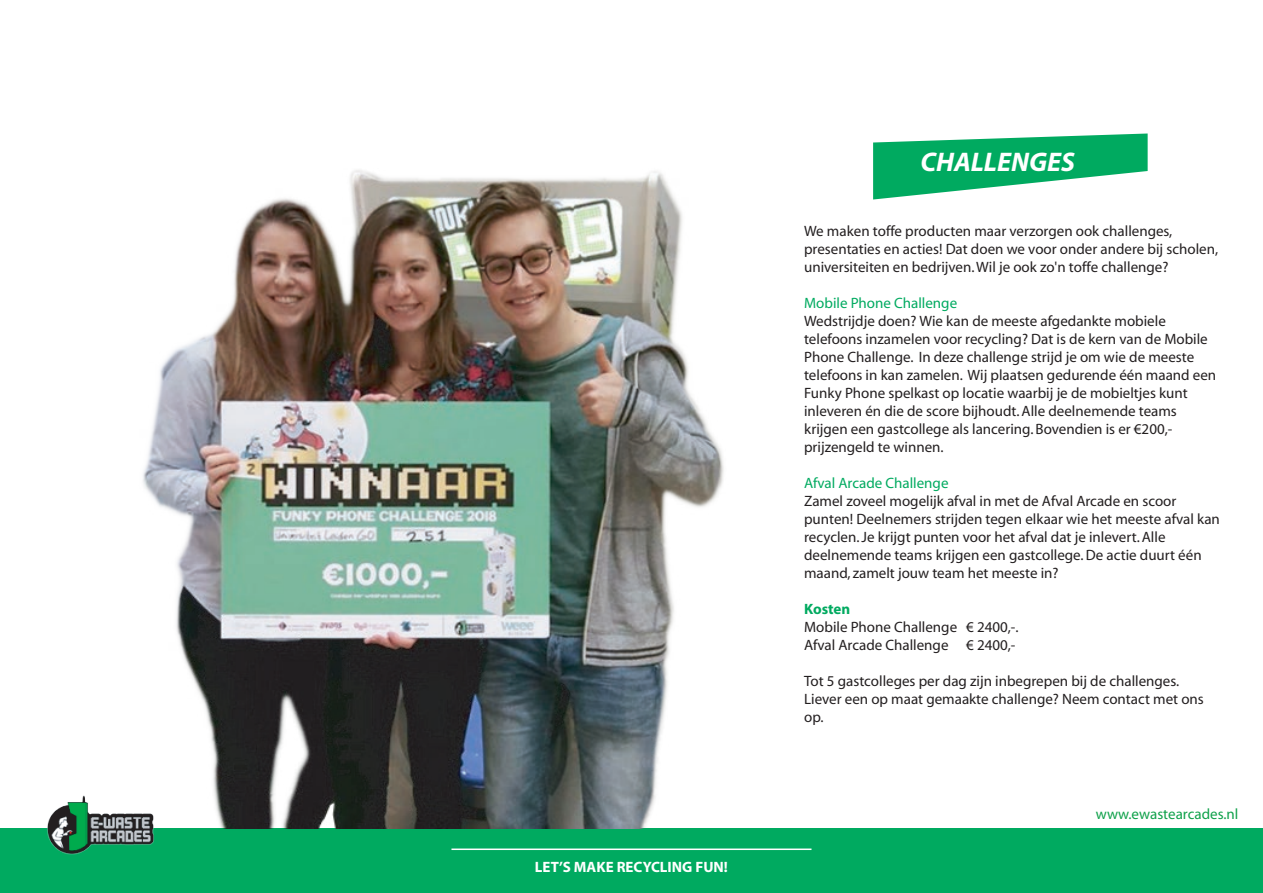
<style>
.page{position:relative;width:1263px;height:893px;background:#fff}
.page>*{position:absolute;margin:0;border:0;box-sizing:border-box;transform-origin:0 0}
.t1{font:italic 700 27px "Myriad";color:#fff}
.t2{font:15px/18px "Myriad";color:#231f20}
.t3{font:15px "Myriad";color:#00aa60}
.t4{font:700 15px "Myriad Pro";color:#fff}
.t5{font:15px "Myriad";color:#0fa14a}
.t6{font:700 15px "Myriad";color:#00aa60}
</style>
<div class="page">
<svg style="left:873px;top:133px;width:275px;height:66px"></svg>
<div style="left:0;top:828px;width:1263px;height:65px;background:#00aa60"></div>
<hr style="left:451px;top:848px;width:360px;height:2px;background:#fff">
<img style="left:47px;top:828px;width:107px;height:27px">
<img style="left:47px;top:170px;width:677px;height:658px">
<p class="t4" style="left:535px;top:857px;width:194px">LET’S MAKE RECYCLING FUN!</p>
<h1 class="t1" style="left:920px;top:148px;width:156px">CHALLENGES</h1>
<p class="t2" style="left:804px;top:222px;width:415px">We maken toffe producten maar verzorgen ook challenges, presentaties en acties! Dat doen we voor onder andere bij scholen, universiteiten en bedrijven. Wil je ook zo'n toffe challenge?</p>
<p class="t3" style="left:804px;top:295px;width:155px">Mobile Phone Challenge</p>
<p class="t2" style="left:804px;top:312px;width:414px">Wedstrijdje doen? Wie kan de meeste afgedankte mobiele telefoons inzamelen voor recycling? Dat is de kern van de Mobile Phone Challenge. In deze challenge strijd je om wie de meeste telefoons in kan zamelen. Wij plaatsen gedurende één maand een Funky Phone spelkast op locatie waarbij je de mobieltjes kunt inleveren én die de score bijhoudt. Alle deelnemende teams krijgen een gastcollege als lancering. Bovendien is er €200,- prijzengeld te winnen.</p>
<p class="t3" style="left:804px;top:475px;width:146px">Afval Arcade Challenge</p>
<p class="t2" style="left:804px;top:492px;width:417px">Zamel zoveel mogelijk afval in met de Afval Arcade en scoor punten! Deelnemers strijden tegen elkaar wie het meeste afval kan recyclen. Je krijgt punten voor het afval dat je inlevert. Alle deelnemende teams krijgen een gastcollege. De actie duurt één maand, zamelt jouw team het meeste in?</p>
<p class="t6" style="left:804px;top:601px;width:48px">Kosten</p>
<p class="t2" style="left:804px;top:618px;width:216px">Mobile Phone Challenge € 2400,-.<br>Afval Arcade Challenge € 2400,-</p>
<p class="t2" style="left:804px;top:672px;width:401px">Tot 5 gastcolleges per dag zijn inbegrepen bij de challenges.<br>Liever een op maat gemaakte challenge? Neem contact met ons op.</p>
<p class="t5" style="left:1096px;top:807px;width:144px">www.ewastearcades.nl</p>
</div>
